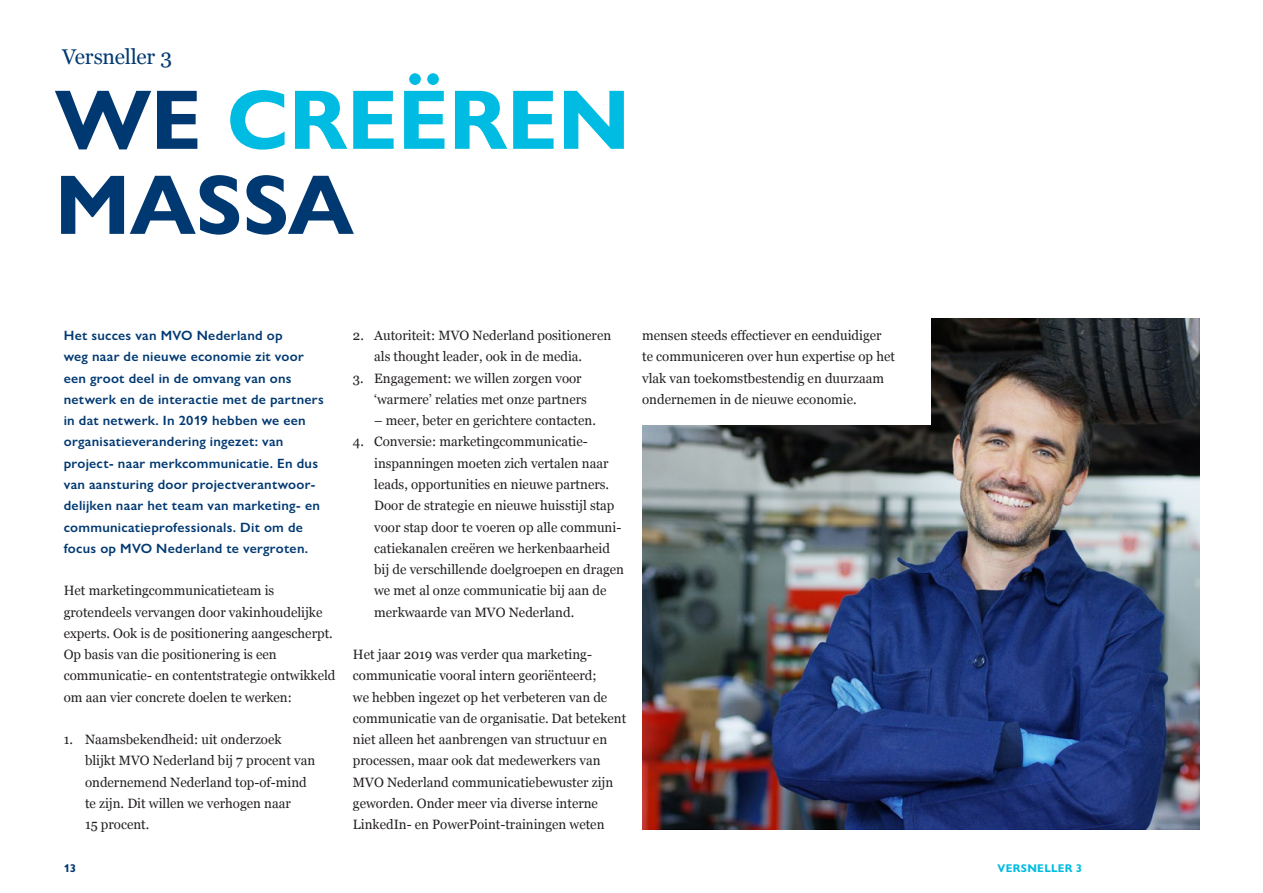
<style>
.page{position:relative;width:1263px;height:893px;background:#fff}
.page>*{position:absolute;margin:0;border:0;box-sizing:border-box;transform-origin:0 0}
.Title_Gill_Sans_15mm{font:700 85.05px/85.1px "Gill Sans Nova";letter-spacing:-.005em;color:#003972}
._2__TOC_Versneller{font:21.3px "Georgia";letter-spacing:-.01em;color:#003972}
.t1{font:13.5px/21.3px "Georgia";color:#231f20}
.Introduction{font:600 13.5px/21.3px "Gill Sans Nova";letter-spacing:.02em;color:#003972}
.t2{font:700 11.25px "Gill Sans Nova";letter-spacing:.025em;color:#00bce2}
.t3{font:700 11.25px "Gill Sans Nova";color:#003972}
.s1{color:#00bce2}
</style>
<div class="page">
<img style="left:642px;top:319px;width:557px;height:510px">
<div style="left:631px;top:276px;width:300px;height:149px;background:#fff"></div>
<p class="_2__TOC_Versneller" style="left:62px;top:44px;width:111px">Versneller 3</p>
<p class="Title_Gill_Sans_15mm" style="left:55px;top:77px;width:577px">WE <span class="s1">CREËREN<br></span>MASSA</p>
<p class="Introduction" style="left:64px;top:325px;width:261px">Het succes van MVO Nederland op<br>weg naar de nieuwe economie zit voor een groot deel in de omvang van ons netwerk en de interactie met de partners in dat netwerk. In 2019 hebben we een organisatieverandering ingezet: van project- naar merkcommunicatie. En dus van aansturing door projectverantwoor&shy;delijken naar het team van marketing- en communicatieprofessionals. Dit om de focus op MVO Nederland te vergroten.</p>
<p class="t1" style="left:64px;top:580px;width:273px">Het marketingcommunicatieteam is grotendeels vervangen door vakinhoudelijke experts. Ook is de positionering aangescherpt.<br>Op basis van die positionering is een communicatie- en contentstrategie ontwikkeld om aan vier concrete doelen te werken:</p>
<p class="t1" style="left:85px;top:729px;width:232px;text-indent:-21px">1. Naamsbekendheid: uit onderzoek blijkt MVO Nederland bij 7 procent van ondernemend Nederland top-of-mind te zijn. Dit willen we verhogen naar<br>15 procent.</p>
<p class="t1" style="left:353px;top:325px;width:260px;text-align:center">2. Autoriteit: MVO Nederland positioneren als thought leader, ook in de media.</p>
<p class="t1" style="left:374px;top:367px;width:214px;text-indent:-21px">3. Engagement: we willen zorgen voor ‘warmere’ relaties met onze partners</p>
<p class="t1" style="left:374px;top:410px;width:223px">– meer, beter en gerichtere contacten.</p>
<p class="t1" style="left:374px;top:431px;width:251px;text-indent:-21px">4. Conversie: marketingcommunicatie&shy;inspanningen moeten zich vertalen naar leads, opportunities en nieuwe partners.<br>Door de strategie en nieuwe huisstijl stap voor stap door te voeren op alle communi&shy;catiekanalen creëren we herkenbaarheid bij de verschillende doelgroepen en dragen we met al onze communicatie bij aan de merkwaarde van MVO Nederland.</p>
<p class="t1" style="left:353px;top:644px;width:275px">Het jaar 2019 was verder qua marketing&shy;communicatie vooral intern georiënteerd;<br>we hebben ingezet op het verbeteren van de communicatie van de organisatie. Dat betekent niet alleen het aanbrengen van structuur en processen, maar ook dat medewerkers van MVO Nederland communicatiebewuster zijn geworden. Onder meer via diverse interne LinkedIn- en PowerPoint-trainingen weten</p>
<p class="t1" style="left:642px;top:325px;width:254px">mensen steeds effectiever en eenduidiger te communiceren over hun expertise op het vlak van toekomstbestendig en duurzaam ondernemen in de nieuwe economie.</p>
<p class="t3" style="left:64px;top:861px;width:14px">13</p>
<p class="t2" style="left:997px;top:861px;width:86px">VERSNELLER 3</p>
</div>
